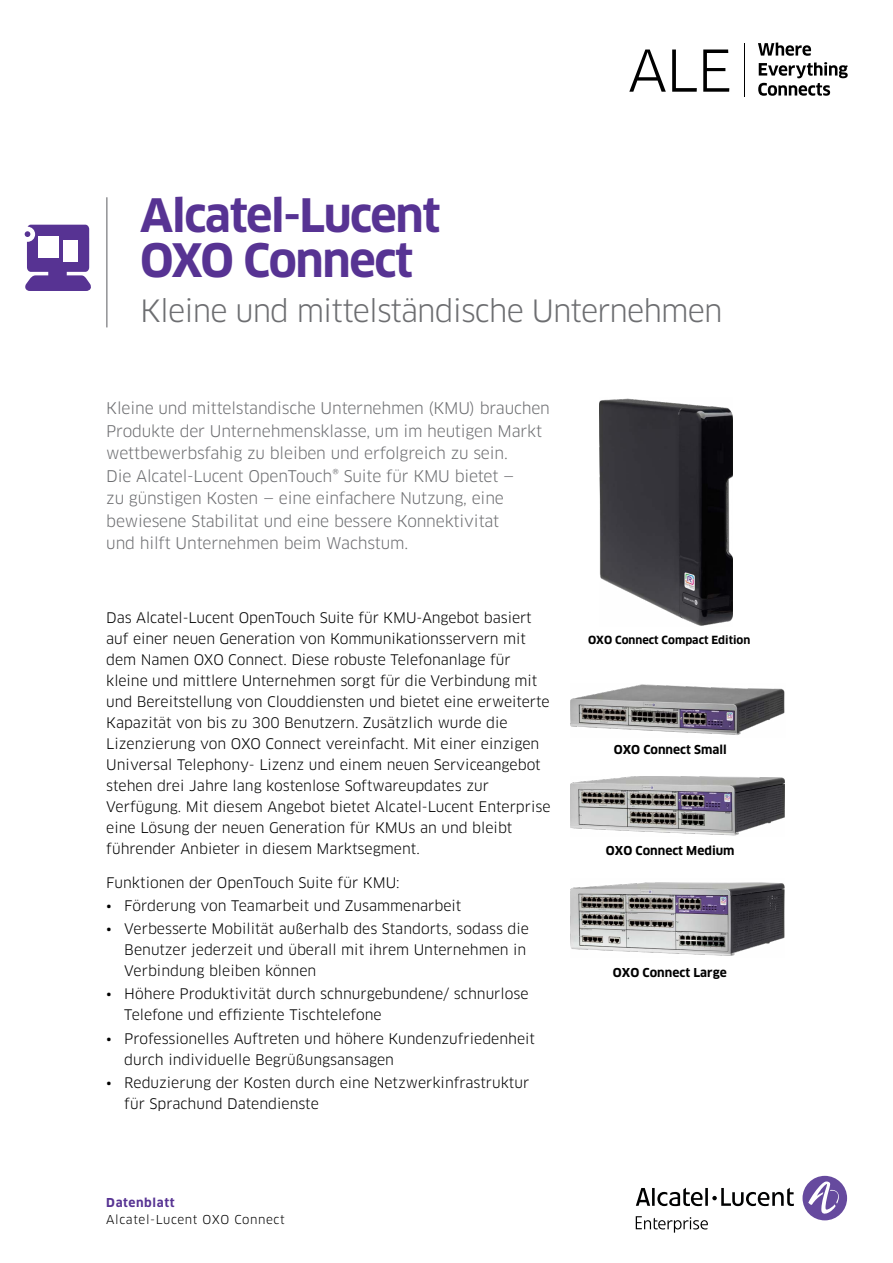
<style>
.page{position:relative;width:893px;height:1263px;background:#fff}
.page>*{position:absolute;margin:0;border:0;box-sizing:border-box;transform-origin:0 0}
.t1{font:700 45px/45px "Clan OT";letter-spacing:-.03em;color:#573393}
.t2{font:30px "Clan OT";letter-spacing:-.03em;color:#6d6e71}
.t3{font:15.75px/22.5px "Clan OT";letter-spacing:-.01em;color:#6d6e71}
.t4{font:14.25px/21px "Clan OT";color:#000}
.t5{font:700 12px "Clan OT";color:#000}
.t6{font:12px "Clan OT";letter-spacing:.05em;color:#000}
.t7{font:700 12px "Clan OT";letter-spacing:.05em;color:#573393}
.t8{font:700 10.95px "Clan OT";color:#000}
</style>
<div class="page">
<svg style="left:758px;top:43px;width:53px;height:13px"></svg>
<svg style="left:758px;top:62px;width:90px;height:34px"></svg>
<svg style="left:629px;top:50px;width:37px;height:42px"></svg>
<svg style="left:672px;top:50px;width:25px;height:42px"></svg>
<svg style="left:703px;top:50px;width:26px;height:42px"></svg>
<hr style="left:744px;top:43px;width:1px;height:53px;background:#000">
<div style="left:802px;top:1176px;width:45px;height:44px;background:#664a9e;border-radius:50%"></div>
<svg style="left:808px;top:1181px;width:34px;height:33px"></svg>
<svg style="left:636px;top:1188px;width:158px;height:18px"></svg>
<svg style="left:636px;top:1216px;width:72px;height:16px"></svg>
<hr style="left:106px;top:197px;width:1px;height:130px;background:#6d6e71">
<svg style="left:25px;top:225px;width:66px;height:66px;background:#7051a3"></svg>
<div style="left:63px;top:240px;width:14px;height:22px;background:#fff"></div>
<div style="left:38px;top:236px;width:21px;height:22px;background:#fff"></div>
<img style="left:599px;top:398px;width:133px;height:228px">
<img style="left:570px;top:684px;width:215px;height:51px">
<img style="left:570px;top:776px;width:215px;height:60px">
<img style="left:570px;top:882px;width:215px;height:74px">
<h1 class="t1" style="left:140px;top:194px;width:302px">Alcatel-Lucent<br>OXO Connect</h1>
<h2 class="t2" style="left:140px;top:293px;width:584px">Kleine und mittelständische Unternehmen</h2>
<p class="t3" style="left:106px;top:397px;width:445px">Kleine und mittelstandische Unternehmen (KMU) brauchen Produkte der Unternehmensklasse, um im heutigen Markt wettbewerbsfahig zu bleiben und erfolgreich zu sein.<br>Die Alcatel‑Lucent OpenTouch® Suite für KMU bietet —<br>zu günstigen Kosten — eine einfachere Nutzung, eine bewiesene Stabilitat und eine bessere Konnektivitat<br>und hilft Unternehmen beim Wachstum.</p>
<p class="t4" style="left:106px;top:607px;width:446px">Das Alcatel- Lucent OpenTouch Suite für KMU-Angebot basiert auf einer neuen Generation von Kommunikationsservern mit dem Namen OXO Connect. Diese robuste Telefonanlage für kleine und mittlere Unternehmen sorgt für die Verbindung mit und Bereitstellung von Clouddiensten und bietet eine erweiterte Kapazität von bis zu 300 Benutzern. Zusätzlich wurde die Lizenzierung von OXO Connect vereinfacht. Mit einer einzigen Universal Telephony- Lizenz und einem neuen Serviceangebot stehen drei Jahre lang kostenlose Softwareupdates zur Verfügung. Mit diesem Angebot bietet Alcatel- Lucent Enterprise eine Lösung der neuen Generation für KMUs an und bleibt führender Anbieter in diesem Marktsegment.</p>
<p class="t4" style="left:106px;top:872px;width:295px">Funktionen der OpenTouch Suite für KMU:</p>
<p class="t4" style="left:106px;top:895px;width:357px">• Förderung von Teamarbeit und Zusammenarbeit</p>
<p class="t4" style="left:124px;top:918px;width:406px;text-indent:-18px">• Verbesserte Mobilität außerhalb des Standorts, sodass die<br>Benutzer jederzeit und überall mit ihrem Unternehmen in<br>Verbindung bleiben können</p>
<p class="t4" style="left:124px;top:983px;width:406px;text-indent:-18px">• Höhere Produktivität durch schnurgebundene/ schnurlose<br>Telefone und effiziente Tischtelefone</p>
<p class="t4" style="left:124px;top:1028px;width:412px;text-indent:-18px">• Professionelles Auftreten und höhere Kundenzufriedenheit durch individuelle Begrüßungsansagen</p>
<p class="t4" style="left:124px;top:1072px;width:406px;text-indent:-18px">• Reduzierung der Kosten durch eine Netzwerkinfrastruktur für Sprachund Datendienste</p>
<p class="t7" style="left:106px;top:1196px;width:70px">Datenblatt</p>
<p class="t6" style="left:106px;top:1212px;width:180px">Alcatel-Lucent OXO Connect</p>
<p class="t8" style="left:588px;top:633px;width:164px">OXO Connect Compact Edition</p>
<p class="t5" style="left:614px;top:742px;width:114px">OXO Connect Small</p>
<p class="t5" style="left:606px;top:844px;width:130px">OXO Connect Medium</p>
<p class="t5" style="left:613px;top:965px;width:115px">OXO Connect Large</p>
</div>
